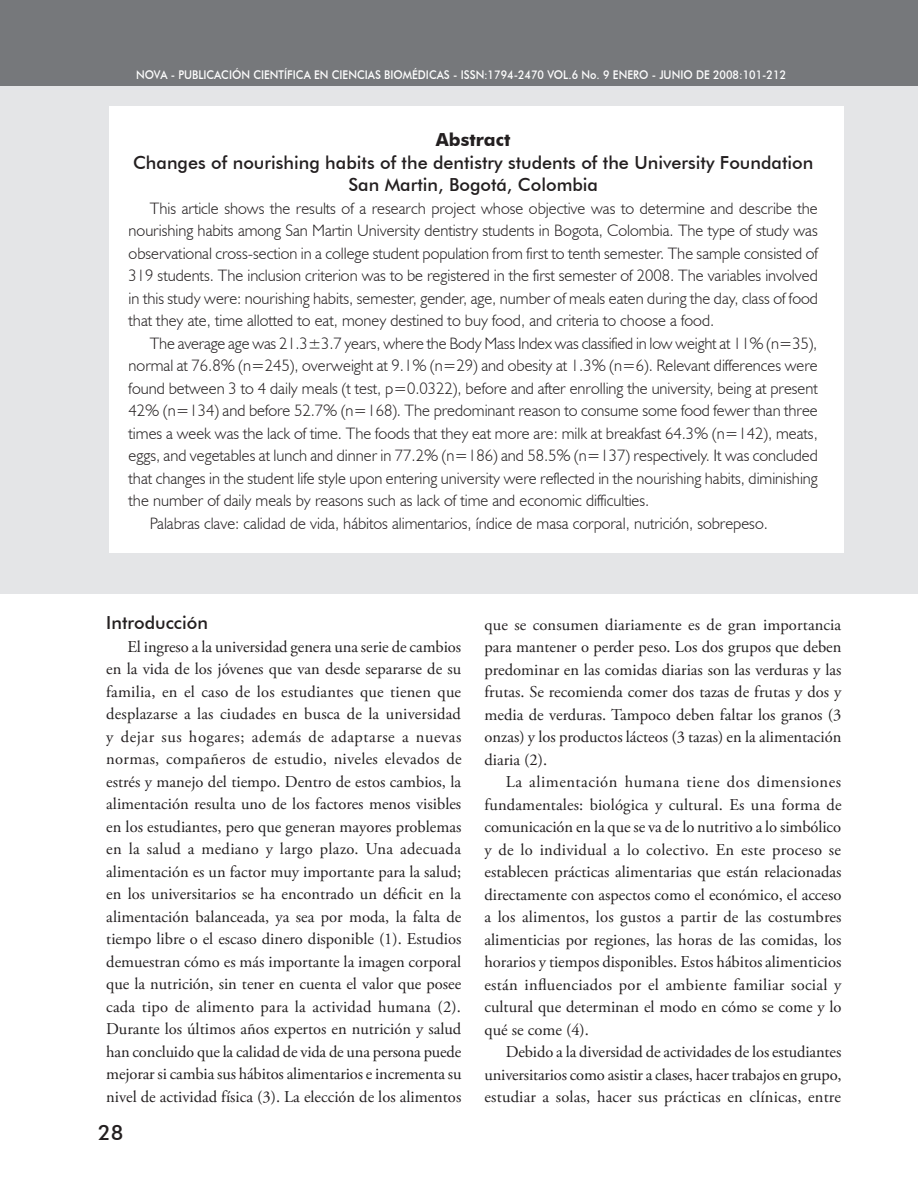
<style>
.page{position:relative;width:918px;height:1188px;background:#fff}
.page>*{position:absolute;margin:0;border:0;box-sizing:border-box;transform-origin:0 0}
.AUTOR{font:500 21px "Futura BT";color:#231f20}
.Subtítulo_2{font:500 18px/22.5px "Futura BT";color:#231f20;text-align:center}
.Subtítulo_1{font:700 18px "Futura BT";color:#231f20}
.C__de_texto{font:16.5px/22.5px "Adobe Garamond Pro";color:#231f20;text-align:justify}
.ABSTRACT{font:300 16.5px/22.5px "Humanist 521 BT";color:#231f20;text-align:justify}
.t1{font:500 12px "Futura BT";color:#fff;scale:.9 1}
</style>
<div class="page">
<div style="left:0;top:0;width:918px;height:86px;background:#76787b"></div>
<div style="left:0;top:86px;width:918px;height:508px;background:#e4e5e7"></div>
<div style="left:109px;top:106px;width:735px;height:447px;background:#fff"></div>
<p class="t1" style="left:136px;top:68px;width:61px">NOVA - Publicaci</p>
<p class="t1" style="left:232px;top:68px;width:40px">ón Cient</p>
<p class="t1" style="left:284px;top:68px;width:11px">ífica</p>
<p class="t1" style="left:314px;top:68px;width:526px">EN CIENCIAS BIOMÉDICAS - ISSN:1794-2470 Vol.6 No. 9 ENERO - JUNIO DE 2008:101-212</p>
<p class="Subtítulo_1" style="left:436px;top:129px;width:76px">Abstract</p>
<p class="Subtítulo_2" style="left:133px;top:151px;width:682px">Changes of nourishing habits of the dentistry students of the University Foundation<br>San Martin, Bogotá, Colombia</p>
<p class="ABSTRACT" style="left:129px;top:197px;width:691px;text-indent:21px">This article shows the results of a research project whose objective was to determine and describe the nourishing habits among San Martin University dentistry students in Bogota, Colombia. The type of study was observational cross-section in a college student population from first to tenth semester. The sample consisted of 319 students. The inclusion criterion was to be registered in the first semester of 2008. The variables involved in this study were: nourishing habits, semester, gender, age, number of meals eaten during the day, class of food that they ate, time allotted to eat, money destined to buy food, and criteria to choose a food.</p>
<p class="ABSTRACT" style="left:129px;top:332px;width:691px;text-indent:21px">The average age was 21.3±3.7 years, where the Body Mass Index was classified in low weight at 11% (n=35), normal at 76.8% (n=245), overweight at 9.1% (n=29) and obesity at 1.3% (n=6). Relevant differences were found between 3 to 4 daily meals (t test, p=0.0322), before and after enrolling the university, being at present 42% (n=134) and before 52.7% (n=168). The predominant reason to consume some food fewer than three times a week was the lack of time. The foods that they eat more are: milk at breakfast 64.3% (n=142), meats, eggs, and vegetables at lunch and dinner in 77.2% (n=186) and 58.5% (n=137) respectively. It was concluded that changes in the student life style upon entering university were reflected in the nourishing habits, diminishing the number of daily meals by reasons such as lack of time and economic difficulties.</p>
<p class="ABSTRACT" style="left:150px;top:512px;width:620px">Palabras clave: calidad de vida, hábitos alimentarios, índice de masa corporal, nutrición, sobrepeso.</p>
<p class="Subtítulo_2" style="left:106px;top:611px;width:103px">Introducción</p>
<p class="C__de_texto" style="left:106px;top:636px;width:357px;text-indent:21px">El ingreso a la universidad genera una serie de cambios en la vida de los jóvenes que van desde separarse de su familia, en el caso de los estudiantes que tienen que desplazarse a las ciudades en busca de la universidad y dejar sus hogares; además de adaptarse a nuevas normas, compañeros de estudio, niveles elevados de estrés y manejo del tiempo. Dentro de estos cambios, la alimentación resulta uno de los factores menos visibles en los estudiantes, pero que generan mayores problemas en la salud a mediano y largo plazo. Una adecuada alimentación es un factor muy importante para la salud; en los universitarios se ha encontrado un déficit en la alimentación balanceada, ya sea por moda, la falta de tiempo libre o el escaso dinero disponible (1). Estudios demuestran cómo es más importante la imagen corporal que la nutrición, sin tener en cuenta el valor que posee cada tipo de alimento para la actividad humana (2).<br>Durante los últimos años expertos en nutrición y salud han concluido que la calidad de vida de una persona puede mejorar si cambia sus hábitos alimentarios e incrementa su nivel de actividad física (3). La elección de los alimentos</p>
<p class="AUTOR" style="left:98px;top:1120px;width:27px">28</p>
<p class="C__de_texto" style="left:485px;top:614px;width:359px">que se consumen diariamente es de gran importancia para mantener o perder peso. Los dos grupos que deben predominar en las comidas diarias son las verduras y las frutas. Se recomienda comer dos tazas de frutas y dos y media de verduras. Tampoco deben faltar los granos (3 onzas) y los productos lácteos (3 tazas) en la alimentación diaria (2).</p>
<p class="C__de_texto" style="left:485px;top:771px;width:359px;text-indent:21px">La alimentación humana tiene dos dimensiones fundamentales: biológica y cultural. Es una forma de comunicación en la que se va de lo nutritivo a lo simbólico y de lo individual a lo colectivo. En este proceso se establecen prácticas alimentarias que están relacionadas directamente con aspectos como el económico, el acceso a los alimentos, los gustos a partir de las costumbres alimenticias por regiones, las horas de las comidas, los horarios y tiempos disponibles. Estos hábitos alimenticios están influenciados por el ambiente familiar social y cultural que determinan el modo en cómo se come y lo qué se come (4).</p>
<p class="C__de_texto" style="left:485px;top:1041px;width:359px;text-indent:21px">Debido a la diversidad de actividades de los estudiantes universitarios como asistir a clases, hacer trabajos en grupo, estudiar a solas, hacer sus prácticas en clínicas, entre</p>
</div>
